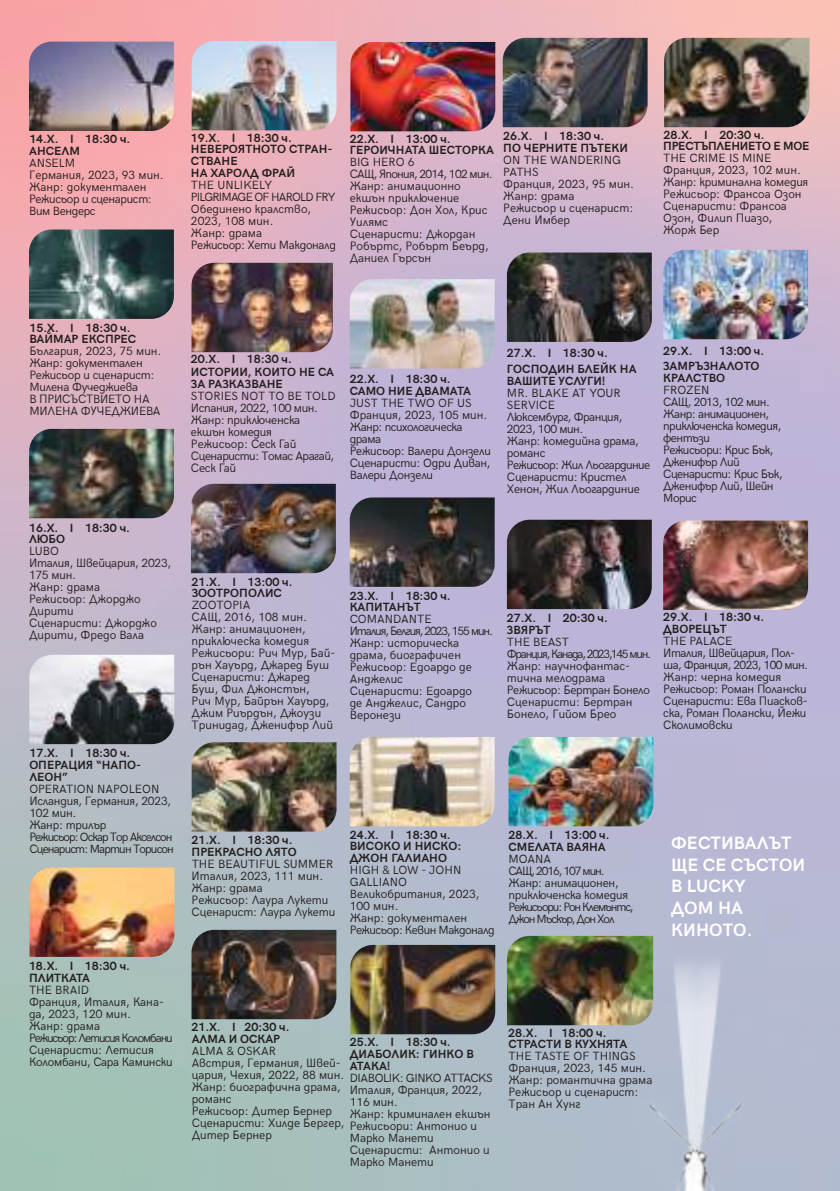
<style>
.page{position:relative;width:840px;height:1191px;background:#fff}
.page>*{position:absolute;margin:0;border:0;box-sizing:border-box;transform-origin:0 0}
.t1{font:700 18px/21.6px "HK Grotesk";letter-spacing:.005em;color:#fff}
.t2{font:12px/12px "HK Grotesk";color:#241f1f}
.t3{font:12px/12px "HK Grotesk";letter-spacing:-.02em;color:#241f1f}
.t4{font:700 12px/12px "HK Grotesk";color:#241f1f}
.t5{font:12px/12px "HK Grotesk";letter-spacing:-.04em;color:#241f1f}
.t6{font:12px/12px "HK Grotesk";letter-spacing:-.09em;color:#241f1f}
.t7{font:700 12px "HK Grotesk";letter-spacing:-.02em;color:#241f1f}
.t8{font:12px "HK Grotesk";color:#241f1f}
.t9{font:700 12px "HK Grotesk";color:#241f1f}
</style>
<div class="page">
<img style="left:0;top:0;width:839px;height:1191px">
<img style="left:29px;top:42px;width:145px;height:89px">
<img style="left:29px;top:229px;width:145px;height:90px">
<img style="left:29px;top:429px;width:145px;height:89px">
<img style="left:29px;top:655px;width:145px;height:89px">
<img style="left:30px;top:867px;width:144px;height:90px">
<img style="left:191px;top:41px;width:145px;height:89px">
<img style="left:191px;top:484px;width:144px;height:89px">
<img style="left:191px;top:742px;width:145px;height:89px">
<img style="left:191px;top:929px;width:145px;height:90px">
<img style="left:350px;top:42px;width:145px;height:89px">
<img style="left:349px;top:279px;width:145px;height:89px">
<img style="left:349px;top:497px;width:145px;height:90px">
<img style="left:349px;top:737px;width:145px;height:89px">
<img style="left:350px;top:945px;width:58px;height:89px">
<img style="left:502px;top:38px;width:145px;height:89px">
<img style="left:506px;top:252px;width:145px;height:90px">
<img style="left:506px;top:520px;width:145px;height:89px">
<img style="left:508px;top:737px;width:145px;height:89px">
<img style="left:663px;top:38px;width:146px;height:89px">
<img style="left:662px;top:250px;width:145px;height:89px">
<img style="left:662px;top:520px;width:145px;height:90px">
<img style="left:408px;top:837px;width:431px;height:354px">
<img style="left:191px;top:263px;width:141px;height:89px">
<p class="t4" style="left:29px;top:132px;width:102px">14.Х. I 18:30 ч.</p>
<p class="t4" style="left:29px;top:144px;width:52px">АНСЕЛМ</p>
<p class="t2" style="left:29px;top:155px;width:136px">ANSELM<br>Германия, 2023, 93 мин.<br>Жанр: документален<br>Режисьор и сценарист:<br>Вим Вендерс</p>
<p class="t4" style="left:191px;top:131px;width:102px">19.Х. I 18:30 ч.</p>
<p class="t4" style="left:191px;top:142px;width:143px">НЕВЕРОЯТНОТО СТРАН-<br>СТВАНЕ<br>НА ХАРОЛД ФРАЙ</p>
<p class="t2" style="left:191px;top:178px;width:146px">THE UNLIKELY<br>PILGRIMAGE OF HAROLD FRY<br>Обединено кралство,<br>2023, 108 мин.<br>Жанр: драма<br>Режисьор: Хети Макдоналд</p>
<p class="t4" style="left:349px;top:132px;width:102px">22.Х. I 13:00 ч.</p>
<p class="t4" style="left:349px;top:143px;width:146px">ГЕРОИЧНАТА ШЕСТОРКА</p>
<p class="t2" style="left:349px;top:155px;width:144px">BIG HERO 6<br>САЩ, Япония, 2014, 102 мин.<br>Жанр: анимационно екшън приключение<br>Режисьор: Дон Хол, Крис<br>Уилямс<br>Сценаристи: Джордан<br>Робъртс, Робърт Беърд,<br>Даниел Гърсън</p>
<p class="t4" style="left:503px;top:129px;width:102px">26.Х. I 18:30 ч.</p>
<p class="t4" style="left:503px;top:141px;width:126px">ПО ЧЕРНИТЕ ПЪТЕКИ</p>
<p class="t2" style="left:503px;top:152px;width:132px">ON THE WANDERING<br>PATHS<br>Франция, 2023, 95 мин.<br>Жанр: драма<br>Режисьор и сценарист:<br>Дени Имбер</p>
<p class="t4" style="left:663px;top:128px;width:102px">28.Х. I 20:30 ч.</p>
<p class="t7" style="left:662px;top:137px;width:148px">ПРЕСТЪПЛЕНИЕТО Е МОЕ</p>
<p class="t2" style="left:662px;top:151px;width:147px">THE CRIME IS MINE<br>Франция, 2023, 102 мин.<br>Жанр: криминална комедия<br>Режисьор: Франсоа Озон<br>Сценаристи: Франсоа<br>Озон, Филип Пиазо,<br>Жорж Бер</p>
<p class="t4" style="left:30px;top:320px;width:102px">15.Х. I 18:30 ч.</p>
<p class="t4" style="left:29px;top:332px;width:108px">ВАЙМАР ЕКСПРЕС</p>
<p class="t3" style="left:29px;top:344px;width:133px">България, 2023, 75 мин.<br>Жанр: документален<br>Режисьор и сценарист:<br>Милена Фучеджиева<br>В ПРИСЪСТВИЕТО НА<br>МИЛЕНА ФУЧЕДЖИЕВА</p>
<p class="t4" style="left:29px;top:520px;width:102px">16.Х. I 18:30 ч.</p>
<p class="t4" style="left:29px;top:532px;width:38px">ЛЮБО</p>
<p class="t2" style="left:29px;top:544px;width:144px">LUBO<br>Италия, Швейцария, 2023,<br>175 мин.<br>Жанр: драма<br>Режисьор: Джорджо<br>Дирити<br>Сценаристи: Джорджо<br>Дирити, Фредо Вала</p>
<p class="t4" style="left:29px;top:746px;width:102px">17.Х. I 18:30 ч.</p>
<p class="t4" style="left:29px;top:757px;width:113px">ОПЕРАЦИЯ “НАПО-<br>ЛЕОН”</p>
<p class="t3" style="left:29px;top:781px;width:146px">OPERATION NAPOLEON<br>Исландия, Германия, 2023,<br>102 мин.<br>Жанр: трилър<br>Режисьор: Оскар Тор Акселсон<br>Сценарист: Мартин Торисон</p>
<p class="t4" style="left:29px;top:959px;width:102px">18.Х. I 18:30 ч.</p>
<p class="t4" style="left:29px;top:971px;width:63px">ПЛИТКАТА</p>
<p class="t2" style="left:29px;top:983px;width:145px">THE BRAID<br>Франция, Италия, Кана&shy;да, 2023, 120 мин.<br>Жанр: драма<br>Режисьор: Летисия Коломбани<br>Сценаристи: Летисия<br>Коломбани, Сара Камински</p>
<p class="t4" style="left:191px;top:352px;width:102px">20.Х. I 18:30 ч.</p>
<p class="t4" style="left:191px;top:365px;width:145px">ИСТОРИИ, КОИТО НЕ СА<br>ЗА РАЗКАЗВАНЕ</p>
<p class="t3" style="left:191px;top:389px;width:146px">STORIES NOT TO BE TOLD<br>Испания, 2022, 100 мин.<br>Жанр: приключенска екшън комедия<br>Режисьор: Сеск Гай<br>Сценаристи: Томас Арагай,<br>Сеск Гай</p>
<p class="t4" style="left:349px;top:372px;width:102px">22.Х. I 18:30 ч.</p>
<p class="t4" style="left:349px;top:383px;width:123px">САМО НИЕ ДВАМАТА</p>
<p class="t3" style="left:349px;top:395px;width:143px">JUST THE TWO OF US<br>Франция, 2023, 105 мин.<br>Жанр: психологическа драма<br>Режисьор: Валери Донзели<br>Сценаристи: Одри Диван,<br>Валери Донзели</p>
<p class="t4" style="left:506px;top:346px;width:102px">27.Х. I 18:30 ч.</p>
<p class="t4" style="left:506px;top:362px;width:131px">ГОСПОДИН БЛЕЙК НА<br>ВАШИТЕ УСЛУГИ!</p>
<p class="t3" style="left:506px;top:385px;width:145px">MR. BLAKE AT YOUR<br>SERVICE<br>Люксембург, Франция,<br>2023, 100 мин.<br>Жанр: комедийна драма, романс<br>Режисьор: Жил Льогардиние<br>Сценаристи: Кристел<br>Хенон, Жил Льогардиние</p>
<p class="t4" style="left:662px;top:344px;width:102px">29.Х. I 13:00 ч.</p>
<p class="t4" style="left:662px;top:359px;width:98px">ЗАМРЪЗНАЛОТО<br>КРАЛСТВО</p>
<p class="t5" style="left:662px;top:383px;width:121px">FROZEN<br>САЩ, 2013, 102 мин.<br>Жанр: анимационен, приключенска комедия, фентъзи<br>Режисьори: Крис Бък,<br>Дженифър Лий<br>Сценаристи: Крис Бък,<br>Дженифър Лий, Шейн<br>Морис</p>
<p class="t4" style="left:191px;top:575px;width:102px">21.Х. I 13:00 ч.</p>
<p class="t4" style="left:191px;top:586px;width:92px">ЗООТРОПОЛИС</p>
<p class="t2" style="left:191px;top:598px;width:145px">ZOOTOPIA<br>САЩ, 2016, 108 мин.<br>Жанр: анимационен, приключеска комедия<br>Режисьори: Рич Мур, Бай&shy;рън Хауърд, Джаред Буш<br>Сценаристи: Джаред<br>Буш, Фил Джонстън,<br>Рич Мур, Байрън Хауърд,<br>Джим Риърдън, Джоузи<br>Тринидад, Дженифър Лий</p>
<p class="t4" style="left:349px;top:588px;width:102px">23.Х. I 18:30 ч.</p>
<p class="t9" style="left:349px;top:598px;width:72px">КАПИТАНЪТ</p>
<p class="t8" style="left:349px;top:610px;width:83px">COMANDANTE</p>
<p class="t2" style="left:349px;top:624px;width:145px">Италия, Белгия, 2023, 155 мин.<br>Жанр: историческа драма, биографичен<br>Режисьор: Едоардо де<br>Анджелис<br>Сценаристи: Едоардо<br>де Анджелис, Сандро<br>Веронези</p>
<p class="t4" style="left:506px;top:611px;width:102px">27.Х. I 20:30 ч.</p>
<p class="t4" style="left:506px;top:623px;width:45px">ЗВЯРЪТ</p>
<p class="t2" style="left:506px;top:635px;width:146px">THE BEAST<br>Франция, Канада, 2023,145 мин.<br>Жанр: научнофантас&shy;тична мелодрама<br>Режисьор: Бертран Бонело<br>Сценаристи: Бертран<br>Бонело, Гийом Брео</p>
<p class="t4" style="left:662px;top:610px;width:102px">29.Х. I 18:30 ч.</p>
<p class="t4" style="left:663px;top:622px;width:65px">ДВОРЕЦЪТ</p>
<p class="t3" style="left:663px;top:634px;width:146px">THE PALACE<br>Италия, Швейцария, Пол&shy;ша, Франция, 2023, 100 мин.<br>Жанр: черна комедия<br>Режисьор: Роман Полански<br>Сценаристи: Ева Пиасков&shy;ска, Роман Полански, Йежи<br>Сколимовски</p>
<p class="t4" style="left:191px;top:832px;width:102px">21.Х. I 18:30 ч.</p>
<p class="t4" style="left:191px;top:845px;width:106px">ПРЕКРАСНО ЛЯТО</p>
<p class="t2" style="left:191px;top:857px;width:145px">THE BEAUTIFUL SUMMER<br>Италия, 2023, 111 мин.<br>Жанр: драма<br>Режисьор: Лаура Лукети<br>Сценарист: Лаура Лукети</p>
<p class="t4" style="left:349px;top:827px;width:102px">24.Х. I 18:30 ч.</p>
<p class="t4" style="left:349px;top:839px;width:113px">ВИСОКО И НИСКО:<br>ДЖОН ГАЛИАНО</p>
<p class="t2" style="left:349px;top:863px;width:146px">HIGH &amp; LOW - JOHN<br>GALLIANO<br>Великобритания, 2023,<br>100 мин.<br>Жанр: документален<br>Режисьор: Кевин Макдоналд</p>
<p class="t4" style="left:508px;top:828px;width:102px">28.Х. I 13:00 ч.</p>
<p class="t4" style="left:508px;top:840px;width:99px">СМЕЛАТА ВАЯНА</p>
<p class="t6" style="left:508px;top:852px;width:126px">MOANA<br>САЩ, 2016, 107 мин.<br>Жанр: анимационен, приключенска комедия<br>Режисьори: Рон Клемънтс,<br>Джон Мъскър, Дон Хол</p>
<h1 class="t1" style="left:670px;top:831px;width:136px">ФЕСТИВАЛЪТ<br>ЩЕ СЕ СЪСТОИ<br>В LUCKY<br>ДОМ НА<br>КИНОТО.</h1>
<p class="t4" style="left:191px;top:1020px;width:100px">21.Х. I 20:30 ч.</p>
<p class="t4" style="left:191px;top:1031px;width:90px">АЛМА И ОСКАР</p>
<p class="t2" style="left:191px;top:1043px;width:154px">ALMA &amp; OSKAR<br>Австрия, Германия, Швей&shy;цария, Чехия, 2022, 88 мин.<br>Жанр: биографична драма, романс<br>Режисьор: Дитер Бернер<br>Сценаристи: Хилде Бергер,<br>Дитер Бернер</p>
<p class="t4" style="left:349px;top:1034px;width:102px">25.Х. I 18:30 ч.</p>
<p class="t4" style="left:349px;top:1046px;width:125px">ДИАБОЛИК: ГИНКО В<br>АТАКА!</p>
<p class="t2" style="left:349px;top:1070px;width:144px">DIABOLIK: GINKO ATTACKS<br>Италия, Франция, 2022,<br>116 мин.<br>Жанр: криминален екшън<br>Режисьори: Антонио и<br>Марко Манети<br>Сценаристи: Антонио и<br>Марко Манети</p>
<p class="t4" style="left:508px;top:1025px;width:100px">28.Х. I 18:00 ч.</p>
<p class="t4" style="left:508px;top:1037px;width:120px">СТРАСТИ В КУХНЯТА</p>
<p class="t2" style="left:508px;top:1049px;width:145px">THE TASTE OF THINGS<br>Франция, 2023, 145 мин.<br>Жанр: романтична драма<br>Режисьор и сценарист:<br>Тран Ан Хунг</p>
</div>
